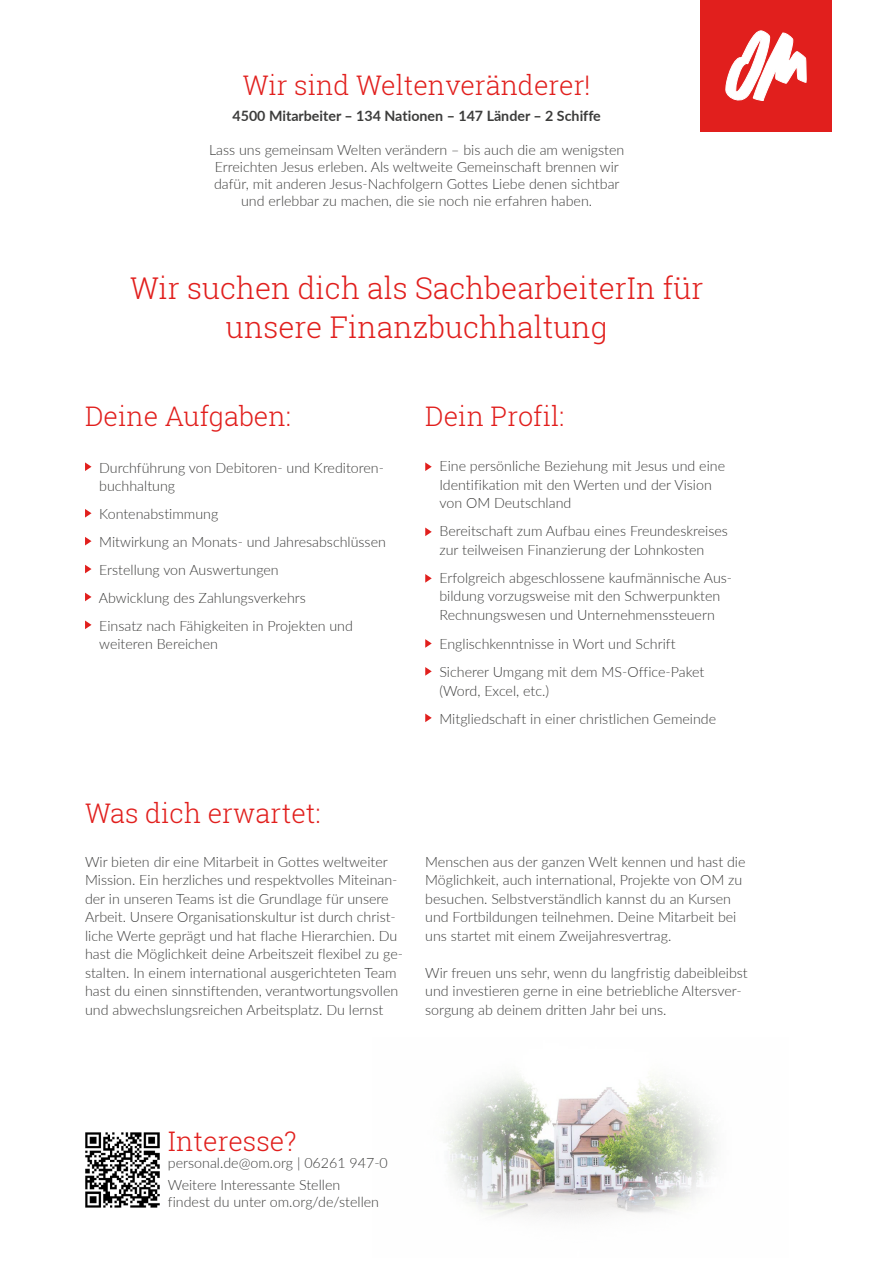
<style>
.page{position:relative;width:893px;height:1263px;background:#fff}
.page>*{position:absolute;margin:0;border:0;box-sizing:border-box;transform-origin:0 0}
.t1{font:300 30px/39px "Roboto Slab";color:#e11f1d;text-align:center}
.t2{font:300 27px "Roboto Slab";color:#e11f1d}
.t3{font:300 14.25px/18.6px "Lato";color:#3c3c3b}
.t4{font:700 14.25px "Lato";color:#3c3c3b}
</style>
<div class="page">
<svg style="left:85px;top:462px;width:7px;height:9px"></svg>
<svg style="left:85px;top:509px;width:7px;height:9px"></svg>
<svg style="left:85px;top:537px;width:7px;height:8px"></svg>
<svg style="left:85px;top:565px;width:7px;height:8px"></svg>
<svg style="left:85px;top:593px;width:7px;height:8px"></svg>
<svg style="left:85px;top:620px;width:7px;height:9px"></svg>
<div style="left:700px;top:0;width:132px;height:131px;background:#e11f1d"></div>
<svg style="left:725px;top:30px;width:81px;height:71px"></svg>
<svg style="left:425px;top:462px;width:7px;height:9px"></svg>
<svg style="left:425px;top:527px;width:7px;height:9px"></svg>
<svg style="left:425px;top:574px;width:7px;height:9px"></svg>
<svg style="left:425px;top:639px;width:7px;height:9px"></svg>
<svg style="left:425px;top:667px;width:7px;height:9px"></svg>
<svg style="left:425px;top:713px;width:7px;height:9px"></svg>
<img style="left:446px;top:1074px;width:270px;height:144px">
<img style="left:85px;top:1133px;width:74px;height:74px">
<h2 class="t2" style="left:243px;top:67px;width:349px">Wir sind Weltenveränderer!</h2>
<p class="t4" style="left:233px;top:105px;width:370px">4500 Mitarbeiter – 134 Nationen – 147 Länder – 2 Schiffe</p>
<p class="t3" style="left:209px;top:141px;width:417px;line-height:17.1px;text-align:center">Lass uns gemeinsam Welten verändern – bis auch die am wenigsten Erreichten Jesus erleben. Als weltweite Gemeinschaft brennen wir dafür, mit anderen Jesus-Nachfolgern Gottes Liebe denen sichtbar und erlebbar zu machen, die sie noch nie erfahren haben.</p>
<h1 class="t1" style="left:130px;top:268px;width:575px">Wir suchen dich als SachbearbeiterIn für unsere Finanzbuchhaltung</h1>
<h2 class="t2" style="left:85px;top:398px;width:207px">Deine Aufgaben:</h2>
<p class="t3" style="left:99px;top:458px;width:286px">Durchführung von Debitoren- und Kreditoren&shy;buchhaltung</p>
<p class="t3" style="left:99px;top:499px;width:289px;line-height:27.9px">Kontenabstimmung<br>Mitwirkung an Monats- und Jahresabschlüssen Erstellung von Auswertungen<br>Abwicklung des Zahlungsverkehrs<br>Einsatz nach Fähigkeiten in Projekten und</p>
<p class="t3" style="left:99px;top:634px;width:120px">weiteren Bereichen</p>
<h2 class="t2" style="left:425px;top:398px;width:141px">Dein Profil:</h2>
<p class="t3" style="left:439px;top:456px;width:287px">Eine persönliche Beziehung mit Jesus und eine<br>Identifikation mit den Werten und der Vision von OM Deutschland</p>
<p class="t3" style="left:439px;top:521px;width:290px">Bereitschaft zum Aufbau eines Freundeskreises zur teilweisen Finanzierung der Lohnkosten</p>
<p class="t3" style="left:439px;top:568px;width:294px">Erfolgreich abgeschlossene kaufmännische Aus&shy;bildung vorzugsweise mit den Schwerpunkten<br>Rechnungswesen und Unternehmenssteuern</p>
<p class="t3" style="left:439px;top:630px;width:266px;line-height:27.9px">Englischkenntnisse in Wort und Schrift<br>Sicherer Umgang mit dem MS-Office-Paket</p>
<p class="t3" style="left:439px;top:676px;width:278px;line-height:27.9px">(Word, Excel, etc.)<br>Mitgliedschaft in einer christlichen Gemeinde</p>
<h2 class="t2" style="left:85px;top:795px;width:237px">Was dich erwartet:</h2>
<p class="t3" style="left:85px;top:852px;width:319px">Wir bieten dir eine Mitarbeit in Gottes weltweiter Mission. Ein herzliches und respektvolles Miteinan&shy;der in unseren Teams ist die Grundlage für unsere Arbeit. Unsere Organisationskultur ist durch christ&shy;liche Werte geprägt und hat flache Hierarchien. Du hast die Möglichkeit deine Arbeitszeit flexibel zu ge&shy;stalten. In einem international ausgerichteten Team hast du einen sinnstiftenden, verantwortungsvollen und abwechslungsreichen Arbeitsplatz. Du lernst</p>
<p class="t3" style="left:425px;top:852px;width:322px">Menschen aus der ganzen Welt kennen und hast die Möglichkeit, auch international, Projekte von OM zu besuchen. Selbstverständlich kannst du an Kursen und Fortbildungen teilnehmen. Deine Mitarbeit bei uns startet mit einem Zweijahresvertrag.</p>
<p class="t3" style="left:425px;top:963px;width:324px">Wir freuen uns sehr, wenn du langfristig dabeibleibst und investieren gerne in eine betriebliche Altersver&shy;sorgung ab deinem dritten Jahr bei uns.</p>
<h2 class="t2" style="left:168px;top:1123px;width:130px">Interesse?</h2>
<p class="t3" style="left:168px;top:1152px;width:221px;line-height:21.3px">personal.de@om.org | 06261 947-0<br>Weitere Interessante Stellen</p>
<p class="t3" style="left:168px;top:1192px;width:213px">findest du unter om.org/de/stellen</p>
</div>
